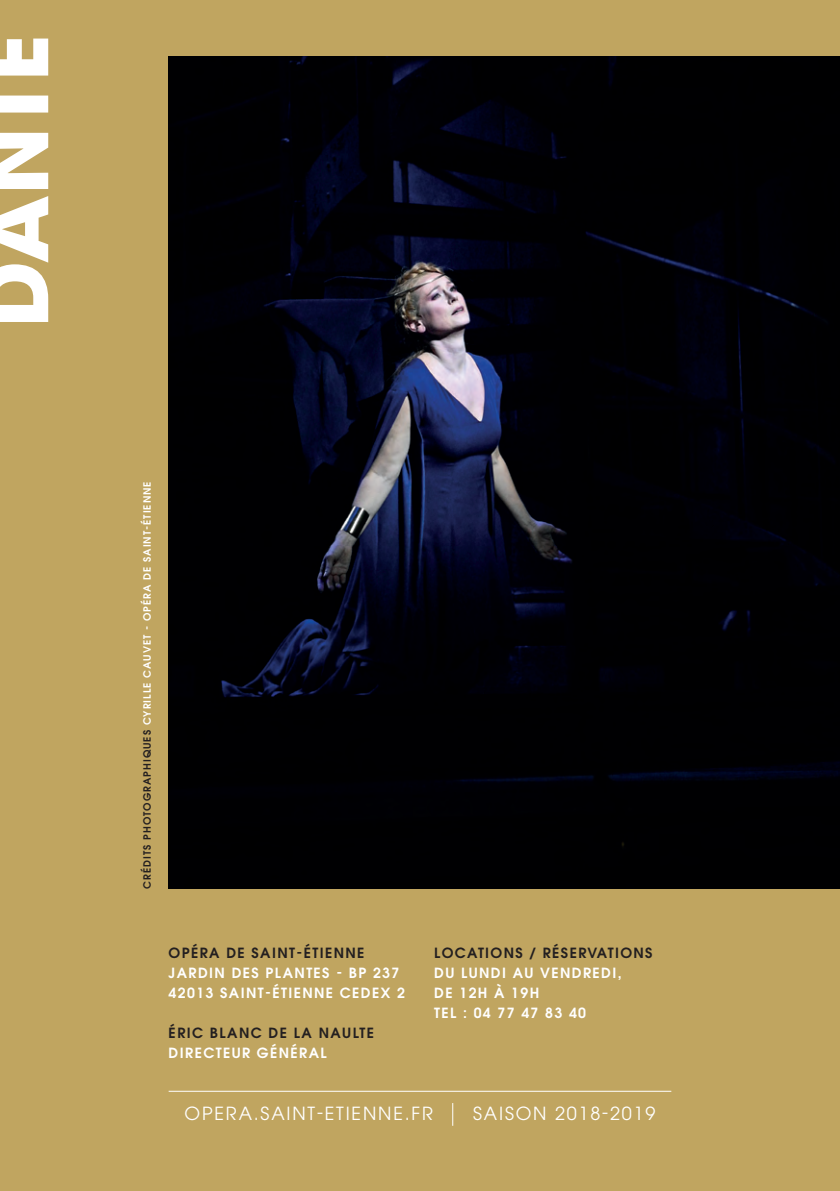
<style>
.page{position:relative;width:840px;height:1191px;background:#fff}
.page>*{position:absolute;margin:0;border:0;box-sizing:border-box;transform-origin:0 0}
.t1{font:700 90px "ITC Avant Garde Pro";color:#fff}
.t2{font:18px "ITC Avant Garde Pro";letter-spacing:.1em;color:#fff}
.t3{font:600 14px/20px "ITC Avant Garde Pro";letter-spacing:.1em;color:#fff}
.t4{font:600 14px "ITC Avant Garde Pro";letter-spacing:.1em;color:#231f20}
.t5{font:600 10px "ITC Avant Garde Pro";letter-spacing:.1em;color:#fff}
.s1{color:#231f20}
</style>
<div class="page">
<div style="left:0;top:0;width:839px;height:1191px;background:#c0a560"></div>
<img style="left:168px;top:57px;width:671px;height:831px">
<hr style="left:168px;top:1090px;width:503px;height:1px;background:#fff">
<svg style="left:452px;top:1103px;width:1px;height:22px"></svg>
<h1 class="t1" style="left:-45px;top:327px;width:294px;rotate:-90deg">DANTE</h1>
<p class="t5" style="left:140px;top:888px;width:409px;rotate:-90deg"><span class="s1">CRÉDITS PHOTOGRAPHIQUES</span> CYRILLE CAUVET - OPÉRA DE SAINT-ÉTIENNE</p>
<p class="t4" style="left:168px;top:943px;width:197px">OPÉRA DE SAINT-ÉTIENNE</p>
<p class="t3" style="left:168px;top:962px;width:238px">JARDIN DES PLANTES - BP 237<br>42013 SAINT-ÉTIENNE CEDEX 2</p>
<p class="t4" style="left:168px;top:1023px;width:207px">ÉRIC BLANC DE LA NAULTE</p>
<p class="t3" style="left:168px;top:1042px;width:159px">DIRECTEUR GÉNÉRAL</p>
<p class="t4" style="left:434px;top:943px;width:220px">LOCATIONS / RÉSERVATIONS</p>
<p class="t3" style="left:434px;top:962px;width:189px">DU LUNDI AU VENDREDI,<br>DE 12H À 19H<br>TEL : 04 77 47 83 40</p>
<p class="t2" style="left:184px;top:1102px;width:250px">OPERA.SAINT-ETIENNE.FR</p>
<p class="t2" style="left:473px;top:1102px;width:184px">SAISON 2018-2019</p>
</div>
